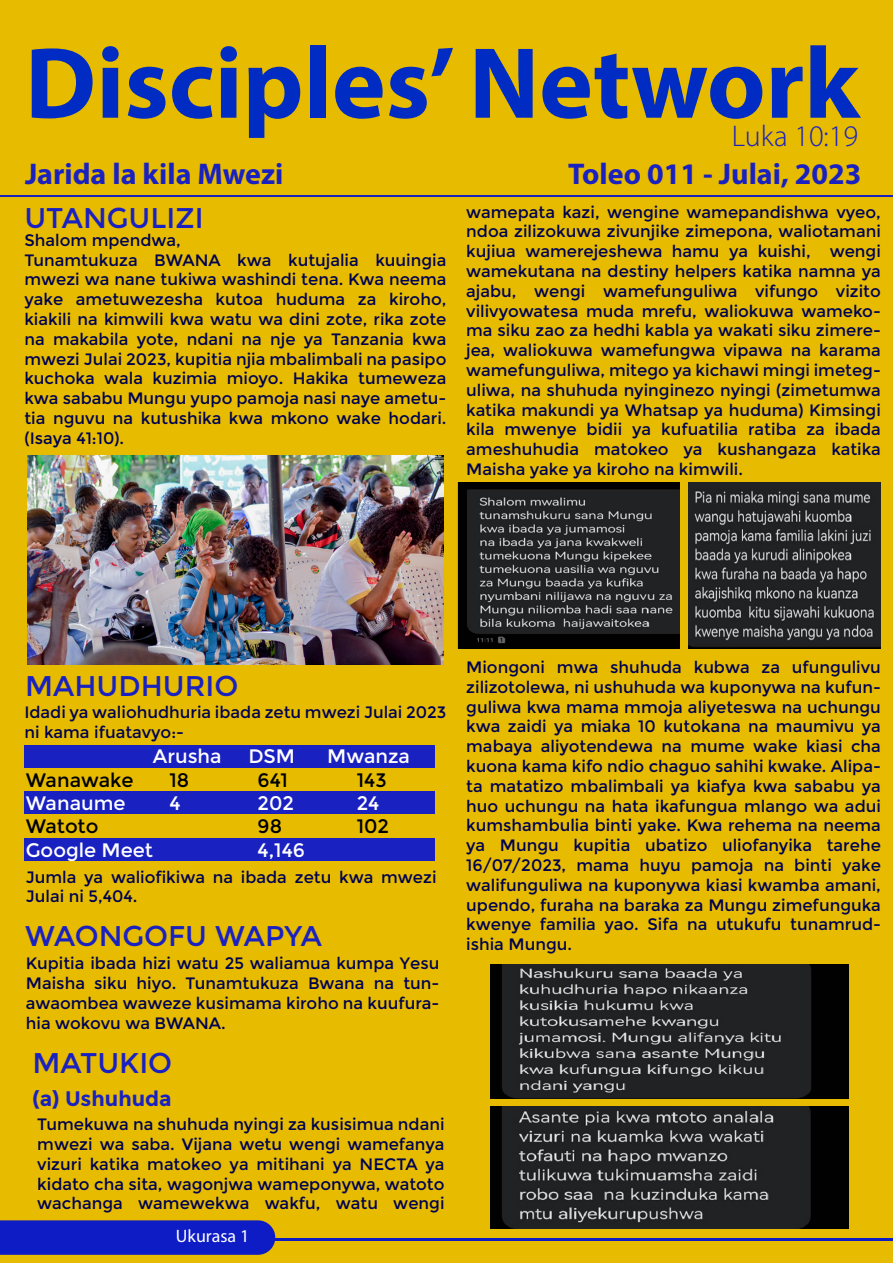
<style>
.page{position:relative;width:893px;height:1263px;background:#fff}
.page>*{position:absolute;margin:0;border:0;box-sizing:border-box;transform-origin:0 0}
.t1{font:700 102px "Myriad Pro";color:#002cc3}
.t2{font:700 30px "Myriad Pro";color:#1a21c1}
.t3{font:300 30px "Myriad Pro";color:#1a21c1}
.t4{font:28.5px "Montserrat";color:#1a21c1}
.t5{font:700 21px "Montserrat";color:#1a21c1}
.t6{font:19.5px "Montserrat";color:#fff}
.t7{font:19.5px "Montserrat";color:#000}
.t8{font:18px "Myriad Pro";color:#fff}
.t9{font:16.5px/19.8px "Montserrat";color:#000251;text-align:justify}
</style>
<div class="page">
<div style="left:0;top:0;width:892px;height:1263px;background:#e6bb00"></div>
<hr style="left:0;top:195px;width:892px;height:2px;background:#1a21c1">
<div style="left:0;top:1220px;width:275px;height:35px;background:#0e1cc6"></div>
<hr style="left:263px;top:1238px;width:629px;height:2px;background:#0e1cc6">
<div style="left:24px;top:745px;width:411px;height:22px;background:#1a21c1"></div>
<div style="left:24px;top:791px;width:411px;height:23px;background:#1a21c1"></div>
<div style="left:24px;top:838px;width:411px;height:22px;background:#1a21c1"></div>
<img style="left:457px;top:483px;width:222px;height:166px">
<img style="left:689px;top:483px;width:191px;height:166px">
<img style="left:491px;top:964px;width:357px;height:134px">
<img style="left:490px;top:1106px;width:358px;height:123px">
<img style="left:28px;top:456px;width:415px;height:208px">
<h1 class="t1" style="left:25px;top:17px;width:836px">Disciples’ Network</h1>
<h2 class="t2" style="left:25px;top:155px;width:260px">Jarida la kila Mwezi</h2>
<h2 class="t2" style="left:568px;top:155px;width:295px">Toleo 011 - Julai, 2023</h2>
<h2 class="t3" style="left:731px;top:118px;width:128px">Luka 10:19</h2>
<h3 class="t4" style="left:24px;top:201px;width:181px">UTANGULIZI</h3>
<p class="t9" style="left:24px;top:230px;width:423px;text-align:left">Shalom mpendwa,<br>Tunamtukuza BWANA kwa kutujalia kuuingia mwezi wa nane tukiwa washindi tena. Kwa neema yake ametuwezesha kutoa huduma za kiroho, kiakili na kimwili kwa watu wa dini zote, rika zote na makabila yote, ndani na nje ya Tanzania kwa mwezi Julai 2023, kupitia njia mbalimbali na pasipo kuchoka wala kuzimia mioyo. Hakika tumeweza kwa sababu Mungu yupo pamoja nasi naye ametu&shy;tia nguvu na kutushika kwa mkono wake hodari. (Isaya 41:10).</p>
<p class="t9" style="left:466px;top:202px;width:416px">wamepata kazi, wengine wamepandishwa vyeo, ndoa zilizokuwa zivunjike zimepona, waliotamani kujiua wamerejeshewa hamu ya kuishi, wengi wamekutana na destiny helpers katika namna ya ajabu, wengi wamefunguliwa vifungo vizito vilivyowatesa muda mrefu, waliokuwa wameko&shy;ma siku zao za hedhi kabla ya wakati siku zimere&shy;jea, waliokuwa wamefungwa vipawa na karama wamefunguliwa, mitego ya kichawi mingi imeteg&shy;uliwa, na shuhuda nyinginezo nyingi (zimetumwa katika makundi ya Whatsap ya huduma) Kimsingi kila mwenye bidii ya kufuatilia ratiba za ibada ameshuhudia matokeo ya kushangaza katika Maisha yake ya kiroho na kimwili.</p>
<h3 class="t4" style="left:25px;top:669px;width:215px">MAHUDHURIO</h3>
<p class="t9" style="left:24px;top:703px;width:423px">Idadi ya waliohudhuria ibada zetu mwezi Julai 2023 ni kama ifuatavyo:-</p>
<p class="t6" style="left:153px;top:745px;width:70px">Arusha</p>
<p class="t6" style="left:248px;top:745px;width:48px">DSM</p>
<p class="t6" style="left:327px;top:745px;width:84px">Mwanza</p>
<p class="t7" style="left:26px;top:768px;width:109px">Wanawake</p>
<p class="t6" style="left:26px;top:792px;width:101px">Wanaume</p>
<p class="t7" style="left:26px;top:815px;width:74px">Watoto</p>
<p class="t6" style="left:26px;top:839px;width:129px">Google Meet</p>
<p class="t7" style="left:169px;top:768px;width:21px">18</p>
<p class="t6" style="left:169px;top:792px;width:13px">4</p>
<p class="t7" style="left:257px;top:768px;width:32px">641</p>
<p class="t6" style="left:257px;top:792px;width:38px">202</p>
<p class="t7" style="left:257px;top:815px;width:26px">98</p>
<p class="t6" style="left:257px;top:839px;width:49px">4,146</p>
<p class="t7" style="left:357px;top:768px;width:31px">143</p>
<p class="t6" style="left:357px;top:792px;width:24px">24</p>
<p class="t7" style="left:357px;top:815px;width:34px">102</p>
<p class="t9" style="left:26px;top:867px;width:412px">Jumla ya waliofikiwa na ibada zetu kwa mwezi<br>Julai ni 5,404.</p>
<h3 class="t4" style="left:25px;top:919px;width:298px">WAONGOFU WAPYA</h3>
<p class="t9" style="left:26px;top:954px;width:415px">Kupitia ibada hizi watu 25 waliamua kumpa Yesu Maisha siku hiyo. Tunamtukuza Bwana na tun&shy;awaombea waweze kusimama kiroho na kuufura&shy;hia wokovu wa BWANA.</p>
<h3 class="t4" style="left:33px;top:1046px;width:141px">MATUKIO</h3>
<p class="t5" style="left:33px;top:1086px;width:141px">(a) Ushuhuda</p>
<p class="t9" style="left:37px;top:1115px;width:409px">Tumekuwa na shuhuda nyingi za kusisimua ndani mwezi wa saba. Vijana wetu wengi wamefanya vizuri katika matokeo ya mitihani ya NECTA ya kidato cha sita, wagonjwa wameponywa, watoto wachanga wamewekwa wakfu, watu wengi</p>
<p class="t8" style="left:176px;top:1225px;width:75px">Ukurasa 1</p>
<p class="t9" style="left:466px;top:657px;width:416px">Miongoni mwa shuhuda kubwa za ufungulivu zilizotolewa, ni ushuhuda wa kuponywa na kufun&shy;guliwa kwa mama mmoja aliyeteswa na uchungu kwa zaidi ya miaka 10 kutokana na maumivu ya mabaya aliyotendewa na mume wake kiasi cha kuona kama kifo ndio chaguo sahihi kwake. Alipa&shy;ta matatizo mbalimbali ya kiafya kwa sababu ya huo uchungu na hata ikafungua mlango wa adui kumshambulia binti yake. Kwa rehema na neema ya Mungu kupitia ubatizo uliofanyika tarehe 16/07/2023, mama huyu pamoja na binti yake walifunguliwa na kuponywa kiasi kwamba amani, upendo, furaha na baraka za Mungu zimefunguka kwenye familia yao. Sifa na utukufu tunamrud&shy;ishia Mungu.</p>
</div>
